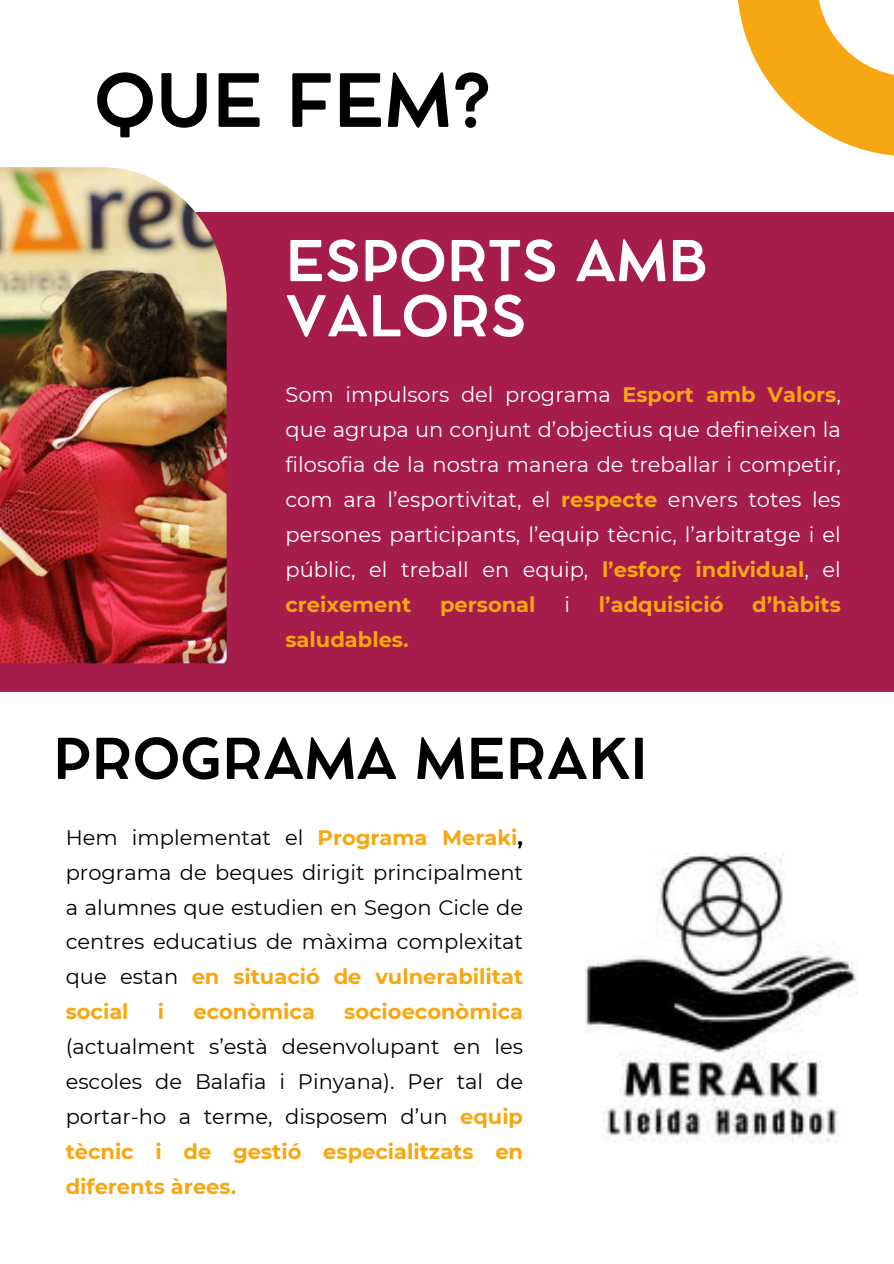
<style>
.page{position:relative;width:894px;height:1264px;background:#fff}
.page>*{position:absolute;margin:0;border:0;box-sizing:border-box;transform-origin:0 0}
.t1{font:700 72.3px "Cocomat Pro";color:#000}
.t2{font:700 55.5px/55.2px "Cocomat Pro";color:#fff}
.t3{font:700 55.5px "Cocomat Pro";color:#000}
.t4{font:21px/34.8px "Montserrat";color:#000;text-align:justify}
.t5{font:21px/34.8px "Montserrat";color:#fff;text-align:justify}
.t6{font:700 21px "Montserrat";color:#f7a711}
.s1{font-weight:700;color:#f7a711}
.s2{font-weight:700}
</style>
<div class="page">
<div style="left:0;top:212px;width:893px;height:480px;background:#a61c4a"></div>
<img style="left:0;top:167px;width:226px;height:496px">
<svg style="left:738px;top:0;width:155px;height:156px"></svg>
<img style="left:585px;top:853px;width:272px;height:290px">
<h1 class="t1" style="left:94px;top:73px;width:399px">QUE FEM?</h1>
<h2 class="t2" style="left:285px;top:238px;width:423px">ESPORTS AMB<br>VALORS</h2>
<p class="t5" style="left:285px;top:377px;width:556px">Som impulsors del programa <span class="s1">Esport amb Valors</span>, que agrupa un conjunt d’objectius que defineixen la filosofia de la nostra manera de treballar i competir, com ara l’esportivitat, el <span class="s1">respecte</span> envers totes les persones participants, l’equip tècnic, l’arbitratge i el públic, el treball en equip, <span class="s1">l’esforç individual</span>, el <span class="s1">creixement</span></p>
<p class="t6" style="left:440px;top:591px;width:97px">personal</p>
<p class="t5" style="left:564px;top:587px;width:7px">i</p>
<p class="t6" style="left:598px;top:591px;width:126px">l’adquisició</p>
<p class="t6" style="left:752px;top:591px;width:90px">d’hàbits</p>
<p class="t6" style="left:285px;top:626px;width:124px">saludables.</p>
<h2 class="t3" style="left:53px;top:737px;width:596px">PROGRAMA MERAKI</h2>
<p class="t4" style="left:66px;top:819px;width:459px">Hem implementat el <span class="s1">Programa Meraki</span><span class="s2">, </span>programa de beques dirigit principalment a alumnes que estudien en Segon Cicle de centres educatius de màxima complexitat que estan <span class="s1">en situació de vulnerabilitat social</span></p>
<p class="t6" style="left:158px;top:998px;width:8px">i</p>
<p class="t6" style="left:193px;top:998px;width:123px">econòmica</p>
<p class="t6" style="left:344px;top:998px;width:180px">socioeconòmica</p>
<p class="t4" style="left:66px;top:1029px;width:459px">(actualment s’està desenvolupant en les escoles de Balafia i Pinyana). Per tal de portar-ho a terme, disposem d’un <span class="s1">equip tècnic i de gestió especialitzats en diferents àrees.</span></p>
</div>
